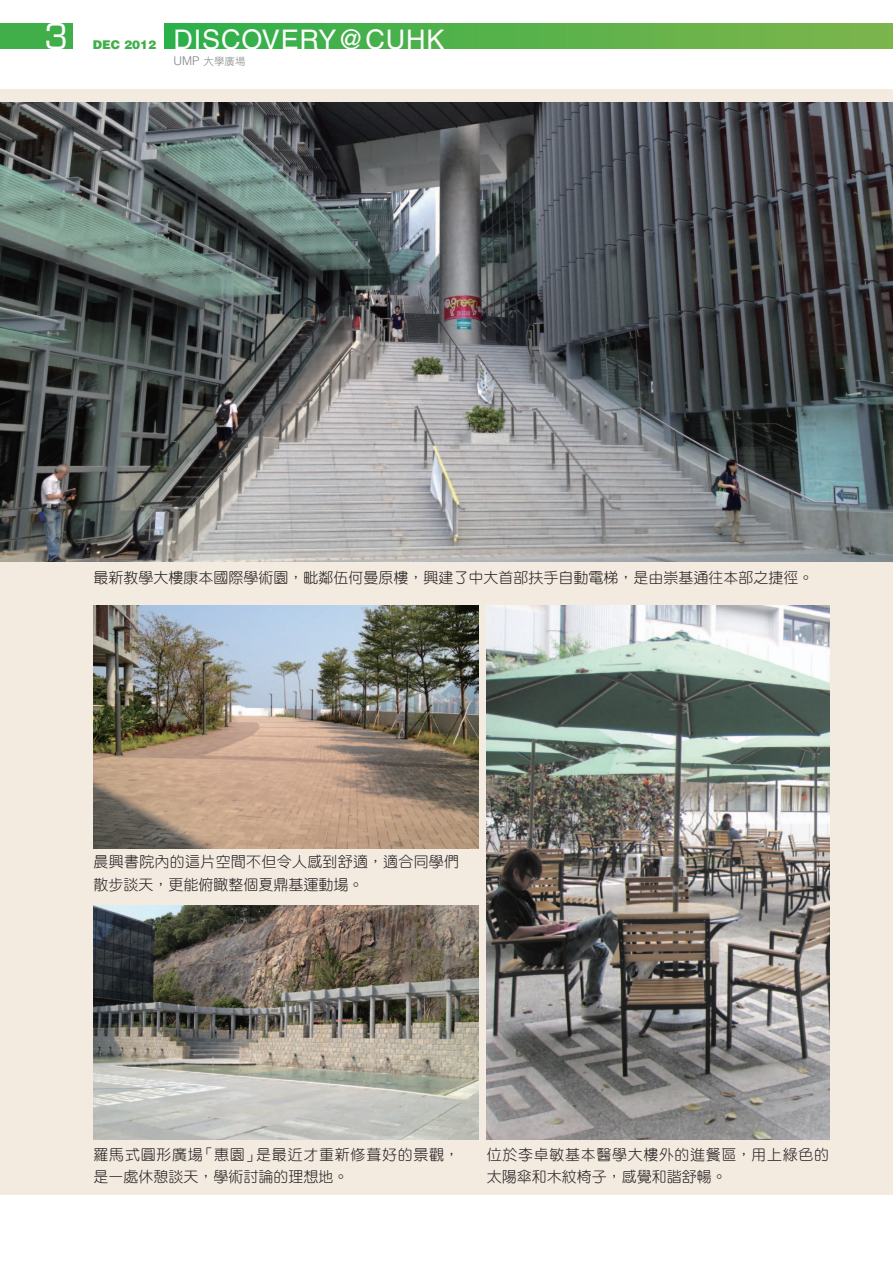
<style>
.page{position:relative;width:893px;height:1263px;background:#fff}
.page>*{position:absolute;margin:0;border:0;box-sizing:border-box;transform-origin:0 0}
.t1{font:34.5px "Eurostile";color:#fff}
.t2{font:27px "Helvetica LT Std";letter-spacing:.03em;color:#fff}
.body_chi{font:15px "DF Yuan HK W3";color:#231f20}
.body_chi-2{font:15px/22.5px "DF Yuan HK W3";letter-spacing:.02em;color:#231f20}
.body_chi-3{font:15px/22.5px "DF Yuan HK W3";letter-spacing:.05em;color:#231f20}
.body_chi-4{font:15px/22.5px "DF Yuan HK W3";letter-spacing:.045em;color:#231f20}
.t3{font:900 12px "Helvetica LT Std";color:#40ae49}
.t4{font:300 12px "Helvetica LT Std";color:#808285}
.t5{font:10.5px "DF Hei HK W3";color:#808285}
</style>
<div class="page">
<div style="left:0;top:89px;width:893px;height:1106px;background:#f3eae0"></div>
<div style="left:165px;top:23px;width:728px;height:26px;background:linear-gradient(to right,#2eb04b,#80b44c)"></div>
<div style="left:0;top:23px;width:72px;height:26px;background:#40ae49"></div>
<img style="left:0;top:102px;width:893px;height:459px">
<img style="left:487px;top:606px;width:342px;height:534px">
<img style="left:94px;top:906px;width:384px;height:234px">
<img style="left:94px;top:606px;width:384px;height:242px">
<p class="t1" style="left:45px;top:16px;width:25px">3</p>
<h2 class="t2" style="left:174px;top:24px;width:272px">DISCOVERY@CUHK</h2>
<p class="t4" style="left:174px;top:54px;width:27px">UMP</p>
<p class="t5" style="left:204px;top:55px;width:43px">大學廣場</p>
<p class="t3" style="left:93px;top:37px;width:65px">DEC 2012</p>
<p class="body_chi" style="left:94px;top:569px;width:721px">最新教學大樓康本國際學術園，毗鄰伍何曼原樓，興建了中大首部扶手自動電梯，是由崇基通往本部之捷徑。</p>
<p class="body_chi-2" style="left:94px;top:850px;width:367px">晨興書院內的這片空間不但令人感到舒適，適合同學們散步談天，更能俯瞰整個夏鼎基運動場。</p>
<p class="body_chi-3" style="left:94px;top:1143px;width:367px">羅馬式圓形廣場「惠園」是最近才重新修葺好的景觀，是一處休憩談天，學術討論的理想地。</p>
<p class="body_chi-4" style="left:487px;top:1143px;width:344px">位於李卓敏基本醫學大樓外的進餐區，用上綠色的太陽傘和木紋椅子，感覺和諧舒暢。</p>
</div>
